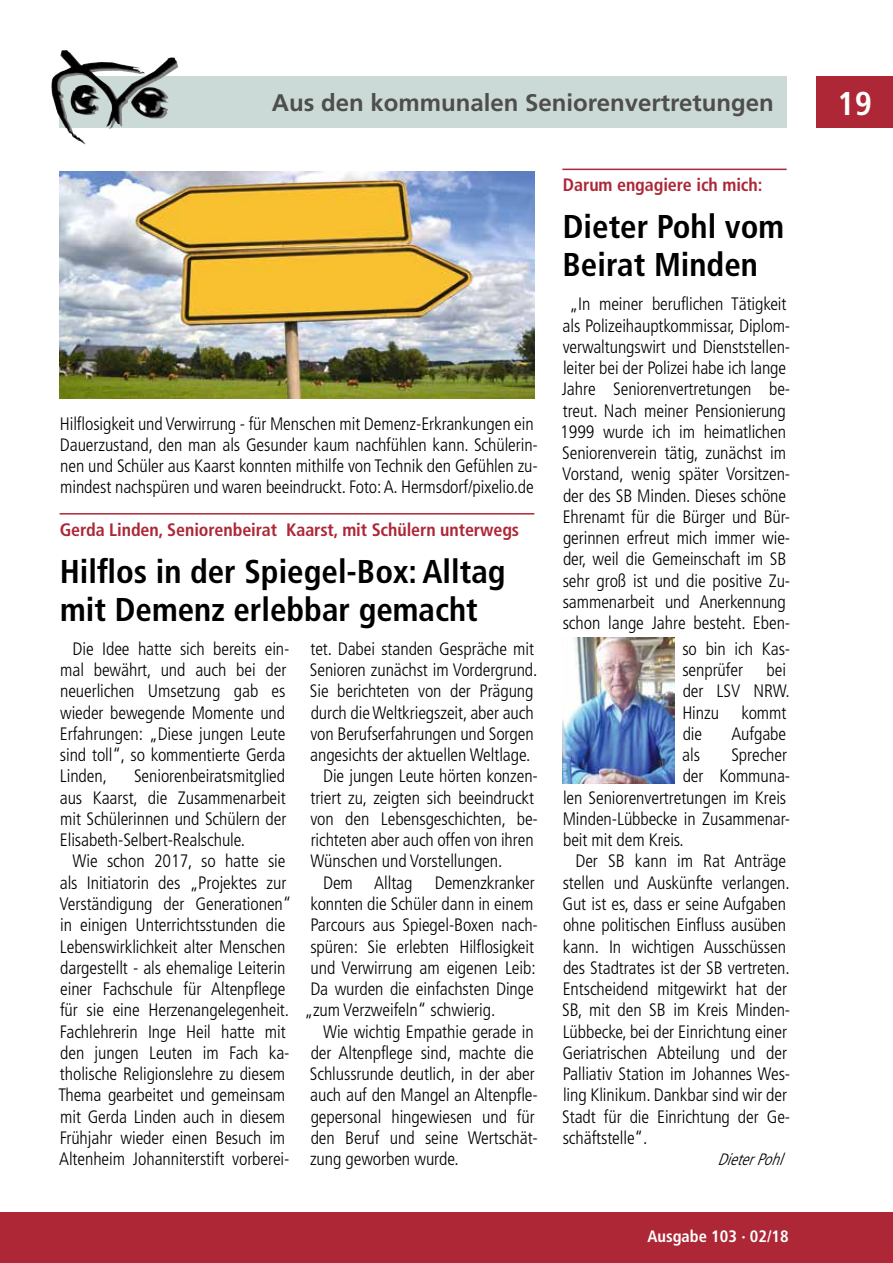
<style>
.page{position:relative;width:893px;height:1263px;background:#fff}
.page>*{position:absolute;margin:0;border:0;box-sizing:border-box;transform-origin:0 0}
.t1{font:700 condensed 33px/38.2px "Frutiger LT";color:#000}
.t2{font:700 condensed 33px "Frutiger LT";color:#fff}
.t3{font:700 24px "Frutiger LT";color:#4e4e4d}
.t4{font:300 condensed 18px/21.3px "Frutiger LT";letter-spacing:-.005em;color:#000}
.t5{font:700 condensed 18px "Frutiger LT";letter-spacing:-.005em;color:#ad2736}
.t6{font:700 condensed 16.5px "Frutiger LT";color:#fff}
.t7{font:italic 300 condensed 16.5px "Frutiger LT";color:#000}
</style>
<div class="page">
<div style="left:0;top:1212px;width:893px;height:51px;background:#ad2736"></div>
<div style="left:816px;top:77px;width:77px;height:51px;background:#ad2736"></div>
<div style="left:60px;top:77px;width:727px;height:51px;background:#cbdad6"></div>
<img style="left:51px;top:50px;width:20px;height:64px">
<hr style="left:562px;top:169px;width:225px;height:1px;background:#ad2736">
<img style="left:60px;top:171px;width:474px;height:227px">
<hr style="left:60px;top:513px;width:474px;height:1px;background:#ad2736">
<img style="left:562px;top:638px;width:112px;height:145px">
<h2 class="t3" style="left:272px;top:88px;width:503px">Aus den kommunalen Seniorenvertretungen</h2>
<p class="t4" style="left:60px;top:413px;width:479px">Hilflosigkeit und Verwirrung - für Menschen mit Demenz-Erkrankungen ein Dauerzustand, den man als Gesunder kaum nachfühlen kann. Schülerin&shy;nen und Schüler aus Kaarst konnten mithilfe von Technik den Gefühlen zu&shy;mindest nachspüren und waren beeindruckt. Foto: A. Hermsdorf/pixelio.de</p>
<p class="t5" style="left:60px;top:519px;width:461px">Gerda Linden, Seniorenbeirat Kaarst, mit Schülern unterwegs</p>
<h1 class="t1" style="left:60px;top:552px;width:447px">Hilflos in der Spiegel-Box: Alltag mit Demenz erlebbar gemacht</h1>
<p class="t4" style="left:60px;top:638px;width:231px;text-indent:13px">Die Idee hatte sich bereits ein&shy;mal bewährt, und auch bei der neuerlichen Umsetzung gab es wieder bewegende Momente und<br>Erfahrungen: „Diese jungen Leute sind toll“, so kommentierte Gerda<br>Linden,</p>
<p class="t4" style="left:310px;top:638px;width:225px">tet. Dabei standen Gespräche mit</p>
<p class="t4" style="left:310px;top:659px;width:229px">Senioren zunächst im Vordergrund.</p>
<p class="t4" style="left:310px;top:681px;width:225px">Sie berichteten von der Prägung</p>
<p class="t4" style="left:311px;top:702px;width:225px">durch die Weltkriegszeit, aber auch</p>
<p class="t4" style="left:310px;top:723px;width:225px">von Berufserfahrungen und Sorgen</p>
<p class="t4" style="left:310px;top:744px;width:222px">angesichts der aktuellen Weltlage.</p>
<p class="t4" style="left:323px;top:766px;width:216px">Die jungen Leute hörten konzen-</p>
<p class="t4" style="left:310px;top:787px;width:225px">triert zu, zeigten sich beeindruckt</p>
<p class="t4" style="left:310px;top:808px;width:229px">von den Lebensgeschichten, be-</p>
<p class="t4" style="left:311px;top:829px;width:225px">richteten aber auch offen von ihren</p>
<p class="t4" style="left:310px;top:851px;width:194px">Wünschen und Vorstellungen.</p>
<p class="t4" style="left:323px;top:872px;width:213px">Dem Alltag Demenzkranker</p>
<p class="t4" style="left:311px;top:893px;width:225px">konnten die Schüler dann in einem</p>
<p class="t4" style="left:310px;top:915px;width:229px">Parcours aus Spiegel-Boxen nach-</p>
<p class="t4" style="left:310px;top:936px;width:225px">spüren: Sie erlebten Hilflosigkeit</p>
<p class="t4" style="left:311px;top:957px;width:227px">und Verwirrung am eigenen Leib:</p>
<p class="t4" style="left:310px;top:978px;width:225px">Da wurden die einfachsten Dinge</p>
<p class="t4" style="left:304px;top:1000px;width:192px">„zum Verzweifeln“ schwierig.</p>
<p class="t4" style="left:323px;top:1021px;width:212px">Wie wichtig Empathie gerade in</p>
<p class="t4" style="left:311px;top:1042px;width:225px">der Altenpflege sind, machte die</p>
<p class="t4" style="left:310px;top:1063px;width:226px">Schlussrunde deutlich, in der aber</p>
<p class="t4" style="left:310px;top:1085px;width:229px">auch auf den Mangel an Altenpfle-</p>
<p class="t4" style="left:311px;top:1106px;width:226px">gepersonal hingewiesen und für</p>
<p class="t4" style="left:311px;top:1127px;width:229px">den Beruf und seine Wertschät-</p>
<p class="t4" style="left:310px;top:1148px;width:150px">zung geworben wurde.</p>
<p class="t4" style="left:60px;top:766px;width:228px;text-align:justify;text-indent:74px">Seniorenbeiratsmitglied aus Kaarst, die Zusammenarbeit mit Schülerinnen und Schülern der Elisabeth-Selbert-Realschule.</p>
<p class="t4" style="left:59px;top:851px;width:234px;text-align:center">Wie schon 2017, so hatte sie als Initiatorin des „Projektes zur Verständigung der Generationen“ in einigen Unterrichtsstunden die Lebenswirklichkeit alter Menschen dargestellt - als ehemalige Leiterin einer Fachschule für Altenpflege für sie eine Herzenangelegenheit.<br>Fachlehrerin Inge Heil hatte mit den jungen Leuten im Fach ka&shy;tholische Religionslehre zu diesem Thema gearbeitet und gemeinsam mit Gerda Linden auch in diesem Frühjahr wieder einen Besuch im Altenheim Johanniterstift vorberei-</p>
<p class="t5" style="left:563px;top:174px;width:201px">Darum engagiere ich mich:</p>
<h1 class="t1" style="left:563px;top:208px;width:223px">Dieter Pohl vom<br>Beirat Minden</h1>
<p class="t4" style="left:560px;top:294px;width:231px;text-align:center">„In meiner beruflichen Tätigkeit als Polizeihauptkommissar, Diplom&shy;verwaltungswirt und Dienststellen&shy;leiter bei der Polizei habe ich lange Jahre Seniorenvertretungen be&shy;treut. Nach meiner Pensionierung 1999 wurde ich im heimatlichen Seniorenverein tätig, zunächst im Vorstand, wenig später Vorsitzen&shy;der des SB Minden. Dieses schöne Ehrenamt für die Bürger und Bür&shy;gerinnen erfreut mich immer wie&shy;der, weil die Gemeinschaft im SB sehr groß ist und die positive Zu&shy;sammenarbeit und Anerkennung schon lange Jahre besteht. Eben-</p>
<p class="t4" style="left:682px;top:638px;width:109px">so bin ich Kas&shy;senprüfer</p>
<p class="t4" style="left:682px;top:659px;width:109px;text-indent:84px">bei der LSV NRW.<br>Hinzu</p>
<p class="t4" style="left:741px;top:702px;width:46px">kommt</p>
<p class="t4" style="left:683px;top:723px;width:21px">die</p>
<p class="t4" style="left:731px;top:723px;width:56px">Aufgabe</p>
<p class="t4" style="left:682px;top:744px;width:19px">als</p>
<p class="t4" style="left:731px;top:744px;width:57px">Sprecher</p>
<p class="t4" style="left:683px;top:766px;width:109px">der Kommuna-</p>
<p class="t4" style="left:563px;top:787px;width:225px">len Seniorenvertretungen im Kreis</p>
<p class="t4" style="left:563px;top:808px;width:229px">Minden-Lübbecke in Zusammenar-</p>
<p class="t4" style="left:563px;top:830px;width:122px">beit mit dem Kreis.</p>
<p class="t4" style="left:575px;top:851px;width:212px">Der SB kann im Rat Anträge</p>
<p class="t4" style="left:563px;top:872px;width:229px">stellen und Auskünfte verlangen.</p>
<p class="t4" style="left:562px;top:893px;width:225px">Gut ist es, dass er seine Aufgaben</p>
<p class="t4" style="left:563px;top:915px;width:224px">ohne politischen Einfluss ausüben</p>
<p class="t4" style="left:563px;top:936px;width:225px">kann. In wichtigen Ausschüssen</p>
<p class="t4" style="left:563px;top:957px;width:228px">des Stadtrates ist der SB vertreten.</p>
<p class="t4" style="left:563px;top:978px;width:226px">Entscheidend mitgewirkt hat der</p>
<p class="t4" style="left:562px;top:1000px;width:230px">SB, mit den SB im Kreis Minden-</p>
<p class="t4" style="left:563px;top:1021px;width:226px">Lübbecke, bei der Einrichtung einer</p>
<p class="t4" style="left:562px;top:1042px;width:226px">Geriatrischen Abteilung und der</p>
<p class="t4" style="left:563px;top:1063px;width:229px">Palliativ Station im Johannes Wes-</p>
<p class="t4" style="left:563px;top:1085px;width:226px">ling Klinikum. Dankbar sind wir der</p>
<p class="t4" style="left:562px;top:1106px;width:230px">Stadt für die Einrichtung der Ge-</p>
<p class="t4" style="left:563px;top:1127px;width:86px">schäftstelle“.</p>
<p class="t7" style="left:717px;top:1150px;width:73px">DieterPohl</p>
<p class="t6" style="left:647px;top:1226px;width:143px">Ausgabe 103 · 02/18</p>
<h1 class="t2" style="left:837px;top:84px;width:36px">19</h1>
</div>
